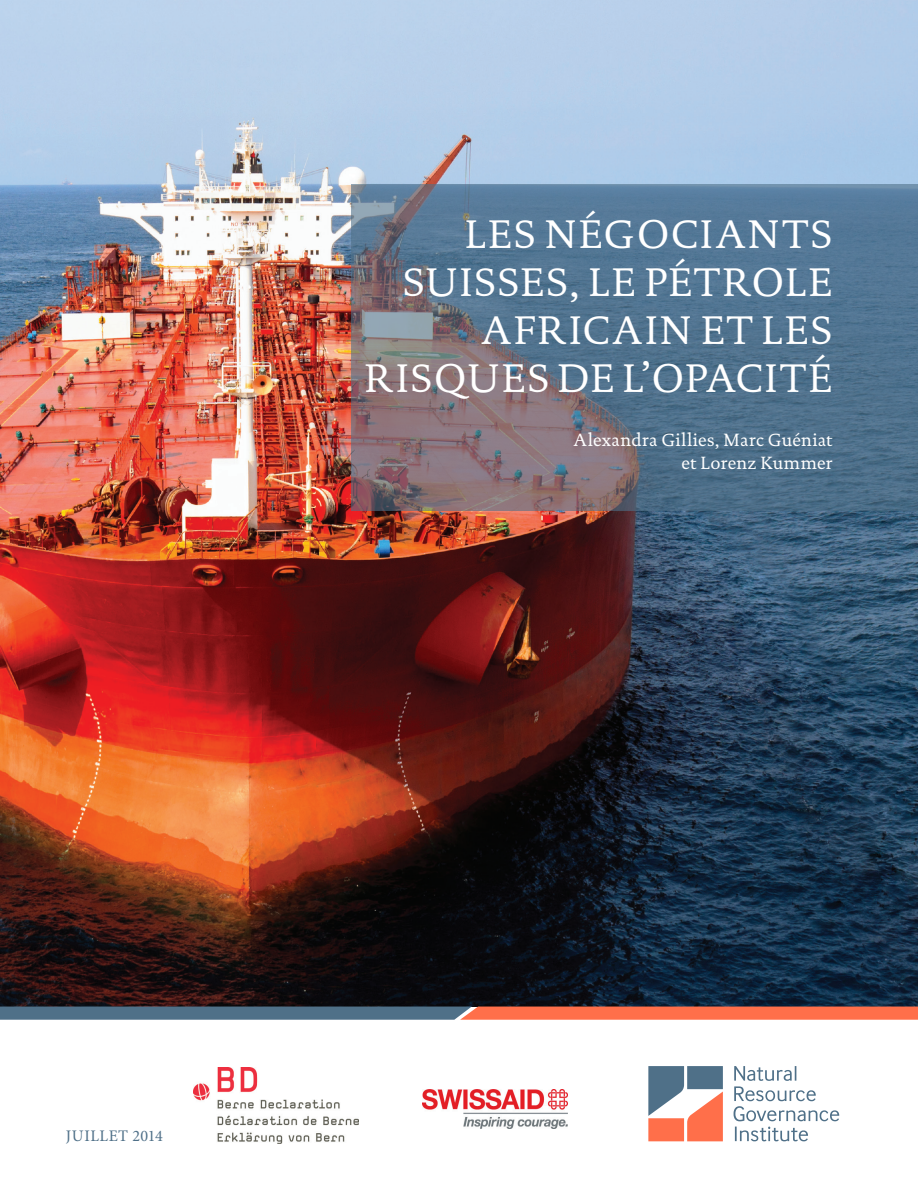
<style>
.page{position:relative;width:918px;height:1188px;background:#fff}
.page>*{position:absolute;margin:0;border:0;box-sizing:border-box;transform-origin:0 0}
.Report_subhead{font:40.5px/48px "DTL Documenta T";letter-spacing:.04em;color:#fff;text-align:right}
.Authors{font:18px/22.5px "DTL Documenta T";letter-spacing:.02em;color:#fff;text-align:right}
.Date{font:16.2px "Minion Pro";letter-spacing:.03em;color:#4f7088}
</style>
<div class="page">
<img style="left:0;top:0;width:918px;height:1007px">
<svg style="left:351px;top:185px;width:567px;height:326px;background:#60748a"></svg>
<svg style="left:735px;top:1127px;width:73px;height:14px"></svg>
<svg style="left:734px;top:1066px;width:105px;height:55px"></svg>
<svg style="left:648px;top:1066px;width:75px;height:75px"></svg>
<svg style="left:0;top:1007px;width:918px;height:13px;background:#a8736d"></svg>
<img style="left:422px;top:1089px;width:145px;height:39px">
<img style="left:193px;top:1068px;width:166px;height:76px">
<p class="Report_subhead" style="left:365px;top:210px;width:470px">LES NÉGOCIANTS<br>SUISSES, LE PÉTROLE<br>AFRICAIN ET LES<br>RISQUES DE L’OPACITÉ</p>
<p class="Authors" style="left:573px;top:429px;width:261px">Alexandra Gillies, Marc Guéniat et Lorenz Kummer</p>
<p class="Date" style="left:66px;top:1125px;width:98px">JUILLET 2014</p>
</div>
